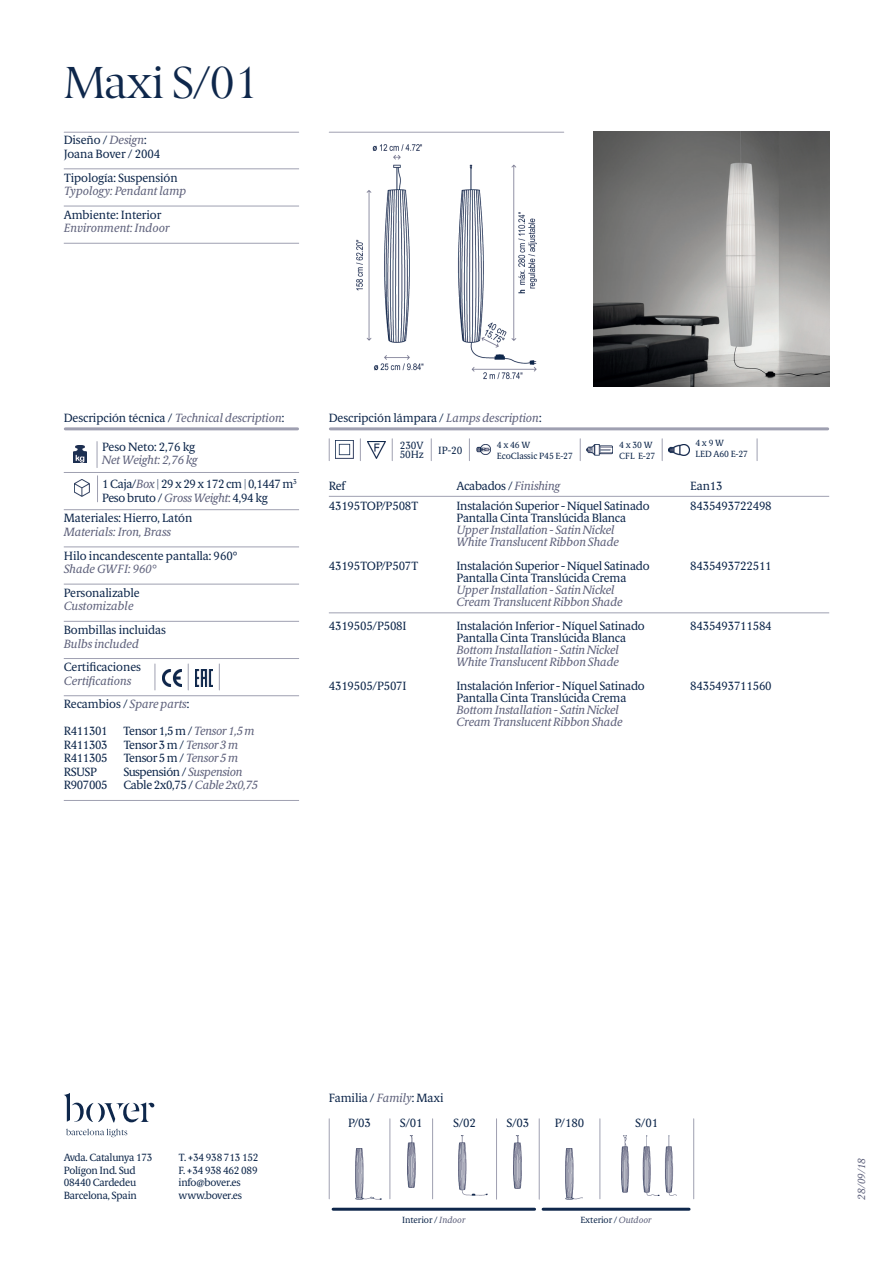
<style>
.page{position:relative;width:893px;height:1263px;background:#fff}
.page>*{position:absolute;margin:0;border:0;box-sizing:border-box;transform-origin:0 0}
.t1{font:45px "Berlingske Serif";letter-spacing:-.025em;color:#0e274b}
.t2{font:12px/13.5px "Berlingske Serif Tx";letter-spacing:-.02em;color:#0e274b}
.t3{font:italic 12px/12px "Berlingske Serif Tx";letter-spacing:-.02em;color:#5f627c}
.t4{font:10.5px/12.8px "Berlingske Serif Tx";letter-spacing:-.025em;color:#0e274b}
.t5{font:italic 10.5px "Berlingske Serif Tx";color:#5f627c}
.t6{font:9px/10.8px "Berlingske Serif Tx";letter-spacing:-.01em;color:#0e274b}
.s1{font-style:italic;color:#5f627c}
.s2{color:#5f627c}
.s3{font-style:normal;color:#0e274b}
</style>
<div class="page">
<hr style="left:329px;top:1119px;width:1px;height:80px;background:#9fa0b1">
<img style="left:355px;top:1148px;width:26px;height:51px">
<hr style="left:390px;top:1119px;width:1px;height:80px;background:#9fa0b1">
<img style="left:407px;top:1135px;width:8px;height:52px">
<img style="left:458px;top:1135px;width:30px;height:61px">
<img style="left:514px;top:1135px;width:8px;height:54px">
<img style="left:565px;top:1148px;width:17px;height:51px">
<img style="left:621px;top:1135px;width:55px;height:61px">
<hr style="left:432px;top:1119px;width:1px;height:80px;background:#9fa0b1">
<hr style="left:496px;top:1119px;width:1px;height:80px;background:#9fa0b1">
<hr style="left:539px;top:1119px;width:1px;height:80px;background:#9fa0b1">
<hr style="left:599px;top:1119px;width:1px;height:80px;background:#9fa0b1">
<hr style="left:693px;top:1119px;width:1px;height:80px;background:#9fa0b1">
<hr style="left:333px;top:1208px;width:202px;height:3px;background:#0e274b">
<hr style="left:543px;top:1208px;width:146px;height:3px;background:#0e274b">
<hr style="left:64px;top:168px;width:235px;height:1px;background:#9fa0b1">
<hr style="left:64px;top:206px;width:235px;height:1px;background:#9fa0b1">
<hr style="left:64px;top:243px;width:235px;height:1px;background:#9fa0b1">
<hr style="left:64px;top:132px;width:235px;height:1px;background:#9fa0b1">
<hr style="left:329px;top:132px;width:235px;height:1px;background:#9fa0b1">
<img style="left:356px;top:144px;width:181px;height:236px">
<hr style="left:64px;top:472px;width:235px;height:1px;background:#9fa0b1">
<hr style="left:64px;top:509px;width:235px;height:1px;background:#9fa0b1">
<hr style="left:64px;top:546px;width:235px;height:1px;background:#9fa0b1">
<hr style="left:64px;top:584px;width:235px;height:1px;background:#9fa0b1">
<hr style="left:64px;top:621px;width:235px;height:1px;background:#9fa0b1">
<hr style="left:64px;top:658px;width:235px;height:1px;background:#9fa0b1">
<hr style="left:64px;top:695px;width:235px;height:1px;background:#9fa0b1">
<hr style="left:64px;top:800px;width:235px;height:1px;background:#9fa0b1">
<img style="left:74px;top:446px;width:13px;height:17px">
<svg style="left:97px;top:442px;width:1px;height:26px"></svg>
<img style="left:74px;top:480px;width:15px;height:17px">
<svg style="left:97px;top:476px;width:1px;height:26px"></svg>
<svg style="left:155px;top:664px;width:1px;height:26px"></svg>
<img style="left:162px;top:669px;width:19px;height:17px">
<svg style="left:188px;top:664px;width:1px;height:26px"></svg>
<img style="left:195px;top:669px;width:17px;height:17px">
<svg style="left:219px;top:664px;width:1px;height:26px"></svg>
<hr style="left:65px;top:427px;width:233px;height:3px;background:#9fa0b1">
<hr style="left:330px;top:427px;width:498px;height:3px;background:#9fa0b1">
<svg style="left:469px;top:439px;width:1px;height:22px"></svg>
<svg style="left:431px;top:439px;width:1px;height:22px"></svg>
<svg style="left:392px;top:439px;width:1px;height:22px"></svg>
<svg style="left:329px;top:439px;width:1px;height:22px"></svg>
<svg style="left:360px;top:439px;width:1px;height:22px"></svg>
<img style="left:367px;top:441px;width:18px;height:17px">
<img style="left:336px;top:441px;width:18px;height:17px">
<svg style="left:662px;top:439px;width:1px;height:22px"></svg>
<svg style="left:757px;top:439px;width:1px;height:22px"></svg>
<img style="left:587px;top:444px;width:26px;height:11px">
<img style="left:669px;top:444px;width:20px;height:11px">
<img style="left:476px;top:444px;width:15px;height:11px">
<svg style="left:580px;top:439px;width:1px;height:22px"></svg>
<img style="left:594px;top:132px;width:235px;height:255px">
<svg style="left:66px;top:1129px;width:61px;height:8px"></svg>
<svg style="left:64px;top:1093px;width:90px;height:29px"></svg>
<hr style="left:329px;top:496px;width:500px;height:1px;background:#9fa0b1">
<hr style="left:329px;top:612px;width:500px;height:1px;background:#9fa0b1">
<h1 class="t1" style="left:64px;top:53px;width:197px">Maxi S/01</h1>
<p class="t2" style="left:64px;top:133px;width:98px">Diseño / <span class="s1">Design</span>:<br>Joana Bover / 2004</p>
<p class="t2" style="left:64px;top:171px;width:115px">Tipología: Suspensión</p>
<p class="t3" style="left:64px;top:185px;width:124px">Typology: Pendant lamp</p>
<p class="t2" style="left:64px;top:208px;width:99px">Ambiente: Interior</p>
<p class="t3" style="left:64px;top:222px;width:108px">Environment: Indoor</p>
<p class="t2" style="left:64px;top:411px;width:222px">Descripción técnica / <span class="s1">Technical description</span>:</p>
<p class="t2" style="left:329px;top:411px;width:214px">Descripción lámpara / <span class="s1">Lamps description</span>:</p>
<p class="t4" style="left:400px;top:441px;width:26px;line-height:9px">230V<br>50Hz</p>
<p class="t4" style="left:438px;top:444px;width:26px">IP-20</p>
<p class="t6" style="left:619px;top:439px;width:38px">4 x 30 W<br>CFL E-27</p>
<p class="t6" style="left:695px;top:438px;width:54px">4 x 9 W<br>LED A60 E-27</p>
<p class="t6" style="left:497px;top:439px;width:77px">4 x 46 W<br>EcoClassic P45 E-27</p>
<p class="t2" style="left:102px;top:440px;width:94px">Peso Neto: 2,76 kg</p>
<p class="t2" style="left:102px;top:448px;width:196px;line-height:23.7px"><span class="s1">Net Weight: 2,76 kg<br></span>1 Caja/<span class="s1">Box</span> | 29 x 29 x 172 cm | 0,1447 m<sup>3</sup></p>
<p class="t2" style="left:64px;top:487px;width:205px;line-height:20.7px;text-indent:38px">Peso bruto / <span class="s1">Gross Weight</span><span class="s2">:</span> 4,94 kg<br>Materiales: Hierro, Latón</p>
<p class="t3" style="left:64px;top:526px;width:109px">Materials: Iron, Brass</p>
<p class="t2" style="left:64px;top:549px;width:175px">Hilo incandescente pantalla: 960°</p>
<p class="t3" style="left:64px;top:563px;width:95px">Shade GWFI: 960°</p>
<p class="t2" style="left:64px;top:586px;width:78px">Personalizable</p>
<p class="t3" style="left:64px;top:600px;width:71px">Customizable</p>
<p class="t2" style="left:64px;top:623px;width:104px">Bombillas incluidas</p>
<p class="t3" style="left:64px;top:637px;width:77px">Bulbs included</p>
<p class="t2" style="left:64px;top:660px;width:79px">Certificaciones</p>
<p class="t3" style="left:64px;top:669px;width:127px;line-height:23.7px">Certifications<br><span class="s3">Recambios /</span> Spare parts<span class="s3">:</span></p>
<p class="t2" style="left:64px;top:724px;width:45px">R411301</p>
<p class="t2" style="left:123px;top:724px;width:133px">Tensor 1,5 m / <span class="s1">Tensor 1,5 m</span></p>
<p class="t2" style="left:64px;top:738px;width:45px">R411303</p>
<p class="t2" style="left:123px;top:738px;width:116px">Tensor 3 m / <span class="s1">Tensor 3 m</span></p>
<p class="t2" style="left:64px;top:751px;width:45px">R411305</p>
<p class="t2" style="left:123px;top:751px;width:116px">Tensor 5 m / <span class="s1">Tensor 5 m</span></p>
<p class="t2" style="left:64px;top:765px;width:35px">RSUSP</p>
<p class="t2" style="left:123px;top:765px;width:121px">Suspensión / <span class="s1">Suspension</span></p>
<p class="t2" style="left:64px;top:778px;width:45px">R907005</p>
<p class="t2" style="left:123px;top:778px;width:136px">Cable 2x0,75 / <span class="s1">Cable 2x0,75</span></p>
<p class="t2" style="left:329px;top:479px;width:18px">Ref</p>
<p class="t2" style="left:456px;top:479px;width:105px">Acabados / <span class="s1">Finishing</span></p>
<p class="t2" style="left:690px;top:479px;width:34px">Ean13</p>
<p class="t2" style="left:329px;top:499px;width:91px">43195TOP/P508T</p>
<p class="t2" style="left:456px;top:499px;width:195px">Instalación Superior - Níquel Satinado</p>
<p class="t2" style="left:690px;top:499px;width:83px">8435493722498</p>
<p class="t2" style="left:456px;top:511px;width:171px">Pantalla Cinta Translúcida Blanca</p>
<p class="t3" style="left:456px;top:524px;width:164px">Upper Installation - Satin Nickel<br>White Translucent Ribbon Shade</p>
<p class="t2" style="left:329px;top:559px;width:91px">43195TOP/P507T</p>
<p class="t2" style="left:456px;top:559px;width:195px">Instalación Superior - Níquel Satinado</p>
<p class="t2" style="left:690px;top:559px;width:83px">8435493722511</p>
<p class="t2" style="left:456px;top:571px;width:172px">Pantalla Cinta Translúcida Crema</p>
<p class="t3" style="left:456px;top:584px;width:168px">Upper Installation - Satin Nickel<br>Cream Translucent Ribbon Shade</p>
<p class="t2" style="left:329px;top:619px;width:79px">4319505/P508I</p>
<p class="t2" style="left:456px;top:619px;width:190px">Instalación Inferior - Níquel Satinado</p>
<p class="t2" style="left:690px;top:619px;width:83px">8435493711584</p>
<p class="t2" style="left:456px;top:631px;width:171px">Pantalla Cinta Translúcida Blanca</p>
<p class="t3" style="left:456px;top:644px;width:164px">Bottom Installation - Satin Nickel<br>White Translucent Ribbon Shade</p>
<p class="t2" style="left:329px;top:679px;width:79px">4319505/P507I</p>
<p class="t2" style="left:456px;top:679px;width:190px">Instalación Inferior - Níquel Satinado</p>
<p class="t2" style="left:690px;top:679px;width:83px">8435493711560</p>
<p class="t2" style="left:456px;top:691px;width:172px">Pantalla Cinta Translúcida Crema</p>
<p class="t3" style="left:456px;top:704px;width:168px">Bottom Installation - Satin Nickel<br>Cream Translucent Ribbon Shade</p>
<p class="t2" style="left:329px;top:1091px;width:116px">Familia / <span class="s1">Family</span>: Maxi</p>
<p class="t2" style="left:348px;top:1116px;width:25px">P/03</p>
<p class="t2" style="left:400px;top:1116px;width:25px">S/01</p>
<p class="t2" style="left:453px;top:1116px;width:25px">S/02</p>
<p class="t2" style="left:506px;top:1116px;width:25px">S/03</p>
<p class="t2" style="left:555px;top:1116px;width:31px">P/180</p>
<p class="t2" style="left:635px;top:1116px;width:25px">S/01</p>
<p class="t4" style="left:64px;top:1151px;width:90px">Avda. Catalunya 173<br>Polígon Ind. Sud<br>08440 Cardedeu<br>Barcelona, Spain</p>
<p class="t4" style="left:179px;top:1151px;width:81px">T. +34 938 713 152<br>F. +34 938 462 089 info@bover.es www.bover.es</p>
<p class="t5" style="left:854px;top:1199px;width:43px;rotate:-90deg">28/09/18</p>
<p class="t6" style="left:402px;top:1214px;width:65px">Interior / <span class="s1">Indoor</span></p>
<p class="t6" style="left:580px;top:1214px;width:73px">Exterior / <span class="s1">Outdoor</span></p>
</div>
